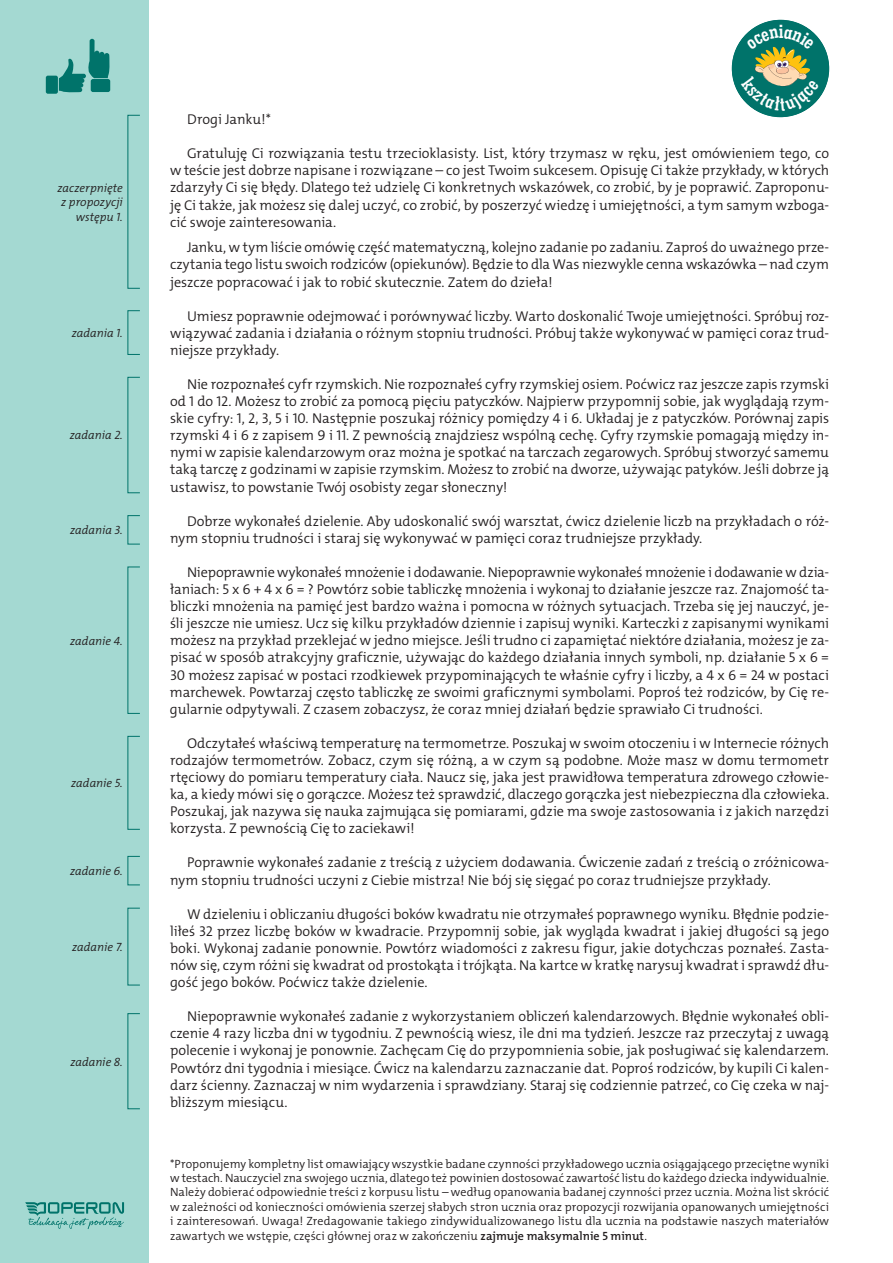
<style>
.page{position:relative;width:893px;height:1263px;background:#fff}
.page>*{position:absolute;margin:0;border:0;box-sizing:border-box;transform-origin:0 0}
.t1{font:21.3px "Geo Slab 703 Bd Cn EU";color:#fff}
.t2{font:300 14.25px/17.1px "The Mix Os F";letter-spacing:-.005em;color:#231f20;text-align:justify}
.t3{font:300 12px/14.4px "The Mix Os F";letter-spacing:.005em;color:#231f20;text-align:justify}
.t4{font:italic 300 12px/14.4px "The Mix Os F";color:#231f20;text-align:right}
.s1{font-weight:600}
</style>
<div class="page">
<div style="left:0;top:0;width:149px;height:1263px;background:#a4d9d2"></div>
<svg style="left:25px;top:1202px;width:99px;height:27px"></svg>
<div style="left:46px;top:76px;width:12px;height:18px;background:#00736a;border-radius:2px"></div>
<svg style="left:59px;top:39px;width:51px;height:54px"></svg>
<div style="left:91px;top:79px;width:19px;height:13px;background:#00736a;border-radius:2px"></div>
<svg style="left:731px;top:19px;width:98px;height:99px"></svg>
<p class="t4" style="left:57px;top:181px;width:67px">zaczerpnięte z propozycji wstępu 1.</p>
<p class="t4" style="left:72px;top:326px;width:53px">zadania 1.</p>
<p class="t4" style="left:70px;top:428px;width:55px">zadania 2.</p>
<p class="t4" style="left:70px;top:523px;width:54px">zadania 3.</p>
<p class="t4" style="left:70px;top:633px;width:54px">zadanie 4.</p>
<p class="t4" style="left:71px;top:776px;width:53px">zadanie 5.</p>
<p class="t4" style="left:70px;top:864px;width:54px">zadanie 6.</p>
<p class="t4" style="left:72px;top:940px;width:52px">zadanie 7.</p>
<p class="t4" style="left:70px;top:1054px;width:54px">zadanie 8.</p>
<h1 class="t1" style="left:779px;top:17px;width:6px">i</h1>
<p class="t2" style="left:187px;top:111px;width:85px">Drogi Janku!*</p>
<p class="t2" style="left:170px;top:145px;width:661px;text-indent:17px">Gratuluję Ci rozwiązania testu trzecioklasisty. List, który trzymasz w ręku, jest omówieniem tego, co w teście jest dobrze napisane i rozwiązane – co jest Twoim sukcesem. Opisuję Ci także przykłady, w których zdarzyły Ci się błędy. Dlatego też udzielę Ci konkretnych wskazówek, co zrobić, by je poprawić. Zaproponu&shy;ję Ci także, jak możesz się dalej uczyć, co zrobić, by poszerzyć wiedzę i umiejętności, a tym samym wzboga&shy;cić swoje zainteresowania.</p>
<p class="t2" style="left:170px;top:239px;width:661px;text-indent:17px">Janku, w tym liście omówię część matematyczną, kolejno zadanie po zadaniu. Zaproś do uważnego prze&shy;czytania tego listu swoich rodziców (opiekunów). Będzie to dla Was niezwykle cenna wskazówka – nad czym jeszcze popracować i jak to robić skutecznie. Zatem do dzieła!</p>
<p class="t2" style="left:170px;top:307px;width:661px;text-indent:17px">Umiesz poprawnie odejmować i porównywać liczby. Warto doskonalić Twoje umiejętności. Spróbuj roz&shy;wiązywać zadania i działania o różnym stopniu trudności. Próbuj także wykonywać w pamięci coraz trud&shy;niejsze przykłady.</p>
<p class="t2" style="left:170px;top:376px;width:661px;text-indent:17px">Nie rozpoznałeś cyfr rzymskich. Nie rozpoznałeś cyfry rzymskiej osiem. Poćwicz raz jeszcze zapis rzymski od 1 do 12. Możesz to zrobić za pomocą pięciu patyczków. Najpierw przypomnij sobie, jak wyglądają rzym&shy;skie cyfry: 1, 2, 3, 5 i 10. Następnie poszukaj różnicy pomiędzy 4 i 6. Układaj je z patyczków. Porównaj zapis rzymski 4 i 6 z zapisem 9 i 11. Z pewnością znajdziesz wspólną cechę. Cyfry rzymskie pomagają między in&shy;nymi w zapisie kalendarzowym oraz można je spotkać na tarczach zegarowych. Spróbuj stworzyć samemu taką tarczę z godzinami w zapisie rzymskim. Możesz to zrobić na dworze, używając patyków. Jeśli dobrze ją ustawisz, to powstanie Twój osobisty zegar słoneczny!</p>
<p class="t2" style="left:170px;top:512px;width:661px;text-indent:17px">Dobrze wykonałeś dzielenie. Aby udoskonalić swój warsztat, ćwicz dzielenie liczb na przykładach o róż&shy;nym stopniu trudności i staraj się wykonywać w pamięci coraz trudniejsze przykłady.</p>
<p class="t2" style="left:170px;top:564px;width:661px;text-indent:17px">Niepoprawnie wykonałeś mnożenie i dodawanie. Niepoprawnie wykonałeś mnożenie i dodawanie w dzia&shy;łaniach: 5 x 6 + 4 x 6 = ? Powtórz sobie tabliczkę mnożenia i wykonaj to działanie jeszcze raz. Znajomość ta&shy;bliczki mnożenia na pamięć jest bardzo ważna i pomocna w różnych sytuacjach. Trzeba się jej nauczyć, je&shy;śli jeszcze nie umiesz. Ucz się kilku przykładów dziennie i zapisuj wyniki. Karteczki z zapisanymi wynikami możesz na przykład przeklejać w jedno miejsce. Jeśli trudno ci zapamiętać niektóre działania, możesz je za&shy;pisać w sposób atrakcyjny graficznie, używając do każdego działania innych symboli, np. działanie 5 x 6 = 30 możesz zapisać w postaci rzodkiewek przypominających te właśnie cyfry i liczby, a 4 x 6 = 24 w postaci marchewek. Powtarzaj często tabliczkę ze swoimi graficznymi symbolami. Poproś też rodziców, by Cię re&shy;gularnie odpytywali. Z czasem zobaczysz, że coraz mniej działań będzie sprawiało Ci trudności.</p>
<p class="t2" style="left:170px;top:735px;width:661px;text-indent:17px">Odczytałeś właściwą temperaturę na termometrze. Poszukaj w swoim otoczeniu i w Internecie różnych rodzajów termometrów. Zobacz, czym się różną, a w czym są podobne. Może masz w domu termometr rtęciowy do pomiaru temperatury ciała. Naucz się, jaka jest prawidłowa temperatura zdrowego człowie&shy;ka, a kiedy mówi się o gorączce. Możesz też sprawdzić, dlaczego gorączka jest niebezpieczna dla człowieka.<br>Poszukaj, jak nazywa się nauka zajmująca się pomiarami, gdzie ma swoje zastosowania i z jakich narzędzi korzysta. Z pewnością Cię to zaciekawi!</p>
<p class="t2" style="left:170px;top:854px;width:661px;text-indent:17px">Poprawnie wykonałeś zadanie z treścią z użyciem dodawania. Ćwiczenie zadań z treścią o zróżnicowa&shy;nym stopniu trudności uczyni z Ciebie mistrza! Nie bój się sięgać po coraz trudniejsze przykłady.</p>
<p class="t2" style="left:170px;top:905px;width:661px;text-indent:17px">W dzieleniu i obliczaniu długości boków kwadratu nie otrzymałeś poprawnego wyniku. Błędnie podzie&shy;liłeś 32 przez liczbę boków w kwadracie. Przypomnij sobie, jak wygląda kwadrat i jakiej długości są jego boki. Wykonaj zadanie ponownie. Powtórz wiadomości z zakresu figur, jakie dotychczas poznałeś. Zasta&shy;nów się, czym różni się kwadrat od prostokąta i trójkąta. Na kartce w kratkę narysuj kwadrat i sprawdź dłu&shy;gość jego boków. Poćwicz także dzielenie.</p>
<p class="t2" style="left:170px;top:1008px;width:661px;text-indent:17px">Niepoprawnie wykonałeś zadanie z wykorzystaniem obliczeń kalendarzowych. Błędnie wykonałeś obli&shy;czenie 4 razy liczba dni w tygodniu. Z pewnością wiesz, ile dni ma tydzień. Jeszcze raz przeczytaj z uwagą polecenie i wykonaj je ponownie. Zachęcam Cię do przypomnienia sobie, jak posługiwać się kalendarzem.<br>Powtórz dni tygodnia i miesiące. Ćwicz na kalendarzu zaznaczanie dat. Poproś rodziców, by kupili Ci kalen&shy;darz ścienny. Zaznaczaj w nim wydarzenia i sprawdziany. Staraj się codziennie patrzeć, co Cię czeka w naj&shy;bliższym miesiącu.</p>
<p class="t3" style="left:170px;top:1156px;width:661px">*Proponujemy kompletny list omawiający wszystkie badane czynności przykładowego ucznia osiągającego przeciętne wyniki w testach. Nauczyciel zna swojego ucznia, dlatego też powinien dostosować zawartość listu do każdego dziecka indywidualnie.<br>Należy dobierać odpowiednie treści z korpusu listu – według opanowania badanej czynności przez ucznia. Można list skrócić w zależności od konieczności omówienia szerzej słabych stron ucznia oraz propozycji rozwijania opanowanych umiejętności i zainteresowań. Uwaga! Zredagowanie takiego zindywidualizowanego listu dla ucznia na podstawie naszych materiałów zawartych we wstępie, części głównej oraz w zakończeniu <span class="s1">zajmuje maksymalnie 5 minut</span>.</p>
</div>
